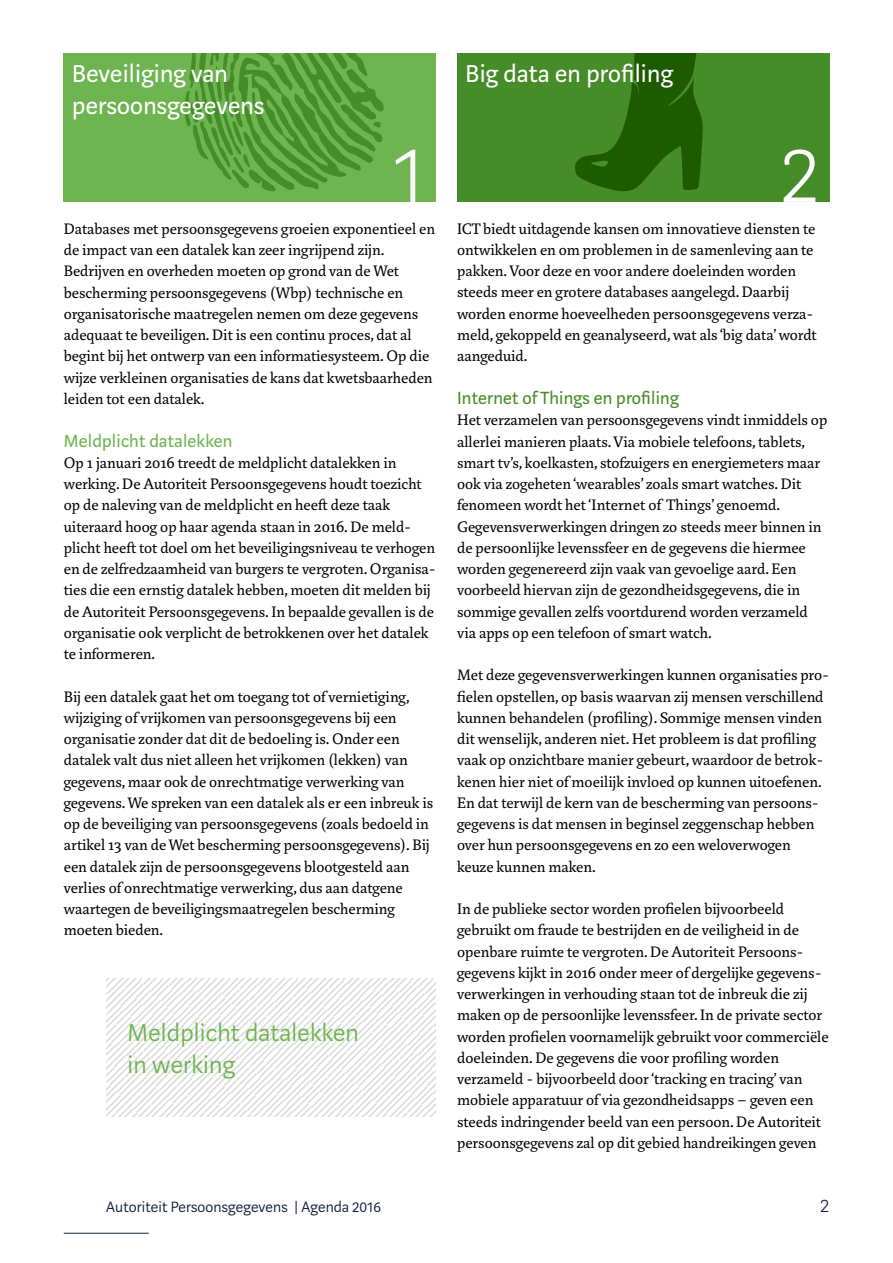
<style>
.page{position:relative;width:893px;height:1263px;background:#fff}
.page>*{position:absolute;margin:0;border:0;box-sizing:border-box;transform-origin:0 0}
.t1{font:200 90px "Marat Sans";color:#fff}
.t2{font:27px/32px "Marat Sans";letter-spacing:.01em;color:#fff}
.t3{font:300 27px/32px "Marat Sans";letter-spacing:.01em;color:#6eb450}
.t4{font:200 21px "Marat Sans";color:#0f1e3c}
.t5{font:19.5px "Marat Sans";letter-spacing:.01em;color:#468c28}
.t6{font:19.5px "Marat Sans";letter-spacing:.01em;color:#6eb450}
.t7{font:16.5px/21.3px "Marat";color:#000}
.t8{font:300 16.5px "Marat Sans";letter-spacing:.01em;color:#0f1e3c}
</style>
<div class="page">
<hr style="left:64px;top:1233px;width:85px;height:1px;background:#0f1e3c">
<div style="left:457px;top:53px;width:372px;height:149px;background:#468c28"></div>
<svg style="left:575px;top:53px;width:128px;height:139px"></svg>
<div style="left:64px;top:53px;width:372px;height:149px;background:#6eb450"></div>
<svg style="left:185px;top:53px;width:199px;height:139px"></svg>
<svg style="left:106px;top:978px;width:330px;height:138px"></svg>
<h2 class="t2" style="left:72px;top:58px;width:194px">Beveiliging van persoonsgegevens</h2>
<h1 class="t1" style="left:394px;top:127px;width:33px">1</h1>
<p class="t7" style="left:64px;top:218px;width:373px">Databases met persoonsgegevens groeien exponentieel en de impact van een datalek kan zeer ingrijpend zijn.<br>Bedrijven en overheden moeten op grond van de Wet bescherming persoonsgegevens (Wbp) technische en organisatorische maatregelen nemen om deze gegevens adequaat te beveiligen. Dit is een continu proces, dat al begint bij het ontwerp van een informatiesysteem. Op die wijze verkleinen organisaties de kans dat kwetsbaarheden leiden tot een datalek.</p>
<p class="t6" style="left:64px;top:430px;width:170px">Meldplicht datalekken</p>
<p class="t7" style="left:64px;top:452px;width:374px">Op 1 januari 2016 treedt de meldplicht datalekken in werking. De Autoriteit Persoonsgegevens houdt toezicht op de naleving van de meldplicht en heeft deze taak uiteraard hoog op haar agenda staan in 2016. De meld&shy;plicht heeft tot doel om het beveiligingsniveau te verhogen en de zelfredzaamheid van burgers te vergroten. Organisa&shy;ties die een ernstig datalek hebben, moeten dit melden bij de Autoriteit Persoonsgegevens. In bepaalde gevallen is de organisatie ook verplicht de betrokkenen over het datalek te informeren.</p>
<p class="t7" style="left:64px;top:686px;width:371px">Bij een datalek gaat het om toegang tot of vernietiging, wijziging of vrijkomen van persoonsgegevens bij een organisatie zonder dat dit de bedoeling is. Onder een datalek valt dus niet alleen het vrijkomen (lekken) van gegevens, maar ook de onrechtmatige verwerking van gegevens. We spreken van een datalek als er een inbreuk is op de beveiliging van persoonsgegevens (zoals bedoeld in artikel 13 van de Wet bescherming persoonsgegevens). Bij een datalek zijn de persoonsgegevens blootgesteld aan verlies of onrechtmatige verwerking, dus aan datgene waartegen de beveiligingsmaatregelen bescherming moeten bieden.</p>
<h2 class="t3" style="left:128px;top:1017px;width:233px">Meldplicht datalekken in werking</h2>
<h2 class="t2" style="left:466px;top:58px;width:209px">Big data en profiling</h2>
<h1 class="t1" style="left:782px;top:127px;width:38px">2</h1>
<p class="t7" style="left:457px;top:218px;width:361px">ICT biedt uitdagende kansen om innovatieve diensten te ontwikkelen en om problemen in de samenleving aan te pakken. Voor deze en voor andere doeleinden worden steeds meer en grotere databases aangelegd. Daarbij worden enorme hoeveelheden persoonsgegevens verza&shy;meld, gekoppeld en geanalyseerd, wat als ‘big data’ wordt aangeduid.</p>
<p class="t5" style="left:457px;top:388px;width:223px">Internet of Things en profiling</p>
<p class="t7" style="left:457px;top:410px;width:372px">Het verzamelen van persoonsgegevens vindt inmiddels op allerlei manieren plaats. Via mobiele telefoons, tablets, smart tv’s, koelkasten, stofzuigers en energiemeters maar ook via zogeheten ‘wearables’ zoals smart watches. Dit fenomeen wordt het ‘Internet of Things’ genoemd.<br>Gegevensverwerkingen dringen zo steeds meer binnen in de persoonlijke levenssfeer en de gegevens die hiermee worden gegenereerd zijn vaak van gevoelige aard. Een voorbeeld hiervan zijn de gezondheidsgegevens, die in sommige gevallen zelfs voortdurend worden verzameld via apps op een telefoon of smart watch.</p>
<p class="t7" style="left:457px;top:665px;width:374px">Met deze gegevensverwerkingen kunnen organisaties pro&shy;fielen opstellen, op basis waarvan zij mensen verschillend kunnen behandelen (profiling). Sommige mensen vinden dit wenselijk, anderen niet. Het probleem is dat profiling vaak op onzichtbare manier gebeurt, waardoor de betrok&shy;kenen hier niet of moeilijk invloed op kunnen uitoefenen.<br>En dat terwijl de kern van de bescherming van persoons&shy;gegevens is dat mensen in beginsel zeggenschap hebben over hun persoonsgegevens en zo een weloverwogen keuze kunnen maken.</p>
<p class="t7" style="left:457px;top:898px;width:373px">In de publieke sector worden profielen bijvoorbeeld gebruikt om fraude te bestrijden en de veiligheid in de openbare ruimte te vergroten. De Autoriteit Persoons&shy;gegevens kijkt in 2016 onder meer of dergelijke gegevens&shy;verwerkingen in verhouding staan tot de inbreuk die zij maken op de persoonlijke levenssfeer. In de private sector worden profielen voornamelijk gebruikt voor commerciële doeleinden. De gegevens die voor profiling worden verzameld - bijvoorbeeld door ‘tracking en tracing’ van mobiele apparatuur of via gezondheidsapps – geven een steeds indringender beeld van een persoon. De Autoriteit persoonsgegevens zal op dit gebied handreikingen geven</p>
<p class="t8" style="left:106px;top:1198px;width:276px">Autoriteit Persoonsgegevens | Agenda 2016</p>
<p class="t4" style="left:821px;top:1194px;width:10px">2</p>
</div>
